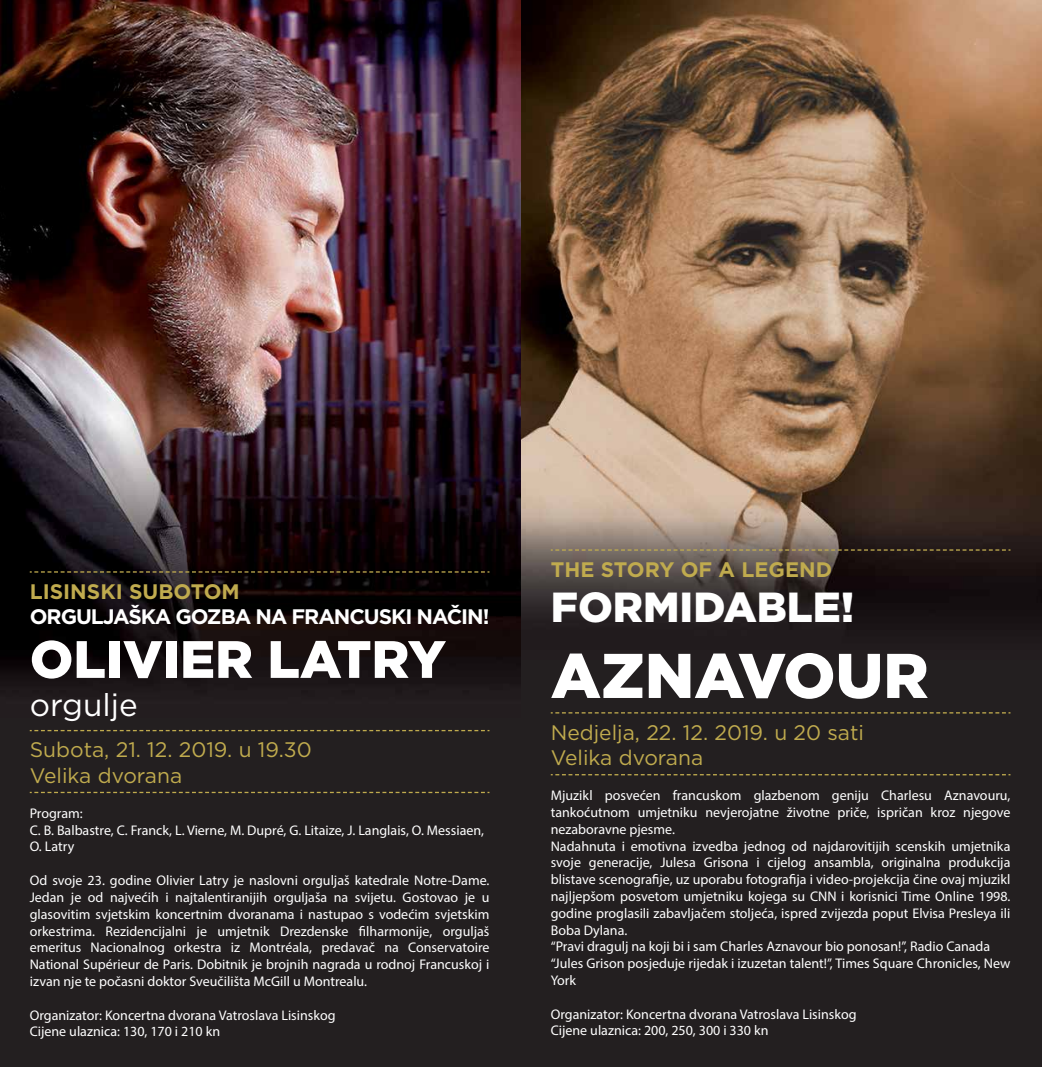
<style>
.page{position:relative;width:1042px;height:1067px;background:#fff}
.page>*{position:absolute;margin:0;border:0;box-sizing:border-box;transform-origin:0 0}
.t1{font:900 63px "Gotham";color:#fff}
.t2{font:900 52.5px "Gotham";color:#fff}
.t3{font:900 42px "Gotham";color:#fff}
.t4{font:31.5px "Gotham";color:#fff}
.t5{font:21px/25.2px "Gotham";color:#c0ab4e}
.t6{font:700 21px "Gotham";color:#c0ab4e}
.t7{font:700 21px "Gotham";letter-spacing:-.05em;color:#fff}
.t8{font:14px/16.8px "Myriad Pro";color:#fff}
</style>
<div class="page">
<div style="left:0;top:0;width:521px;height:1067px;background:#231f20"></div>
<img style="left:0;top:0;width:521px;height:686px">
<svg style="left:30px;top:571px;width:459px;height:1px"></svg>
<svg style="left:30px;top:730px;width:459px;height:1px"></svg>
<svg style="left:30px;top:791px;width:459px;height:2px"></svg>
<div style="left:521px;top:0;width:521px;height:1067px;background:#231f20"></div>
<img style="left:521px;top:0;width:521px;height:630px">
<svg style="left:551px;top:549px;width:459px;height:1px"></svg>
<svg style="left:551px;top:712px;width:459px;height:1px"></svg>
<svg style="left:551px;top:774px;width:459px;height:1px"></svg>
<h3 class="t6" style="left:30px;top:577px;width:212px">LISINSKI SUBOTOM</h3>
<h3 class="t7" style="left:30px;top:602px;width:461px">ORGULJAŠKA GOZBA NA FRANCUSKI NAČIN!</h3>
<h2 class="t2" style="left:30px;top:623px;width:418px">OLIVIER LATRY</h2>
<h3 class="t4" style="left:30px;top:684px;width:109px">orgulje</h3>
<h3 class="t5" style="left:30px;top:737px;width:284px">Subota, 21. 12. 2019. u 19.30<br>Velika dvorana</h3>
<p class="t8" style="left:30px;top:804px;width:456px">Program:<br>C. B. Balbastre, C. Franck, L. Vierne, M. Dupré, G. Litaize, J. Langlais, O. Messiaen,<br>O. Latry</p>
<p class="t8" style="left:30px;top:871px;width:461px;text-align:justify">Od svoje 23. godine Olivier Latry je naslovni orguljaš katedrale Notre-Dame.<br>Jedan je od najvećih i najtalentiranijih orguljaša na svijetu. Gostovao je u glasovitim svjetskim koncertnim dvoranama i nastupao s vodećim svjetskim orkestrima. Rezidencijalni je umjetnik Drezdenske filharmonije, orguljaš emeritus Nacionalnog orkestra iz Montréala, predavač na Conservatoire National Supérieur de Paris. Dobitnik je brojnih nagrada u rodnoj Francuskoj i izvan nje te počasni doktor Sveučilišta McGill u Montrealu.</p>
<p class="t8" style="left:30px;top:1006px;width:307px">Organizator: Koncertna dvorana Vatroslava Lisinskog<br>Cijene ulaznica: 130, 170 i 210 kn</p>
<h3 class="t6" style="left:551px;top:555px;width:283px">THE STORY OF A LEGEND</h3>
<h3 class="t3" style="left:551px;top:578px;width:305px">FORMIDABLE!</h3>
<h1 class="t1" style="left:551px;top:632px;width:379px">AZNAVOUR</h1>
<h3 class="t5" style="left:551px;top:719px;width:315px">Nedjelja, 22. 12. 2019. u 20 sati<br>Velika dvorana</h3>
<p class="t8" style="left:551px;top:786px;width:461px">Mjuzikl posvećen francuskom glazbenom geniju Charlesu Aznavouru, tankoćutnom umjetniku nevjerojatne životne priče, ispričan kroz njegove nezaboravne pjesme.<br>Nadahnuta i emotivna izvedba jednog od najdarovitijih scenskih umjetnika svoje generacije, Julesa Grisona i cijelog ansambla, originalna produkcija blistave scenografije, uz uporabu fotografija i video-projekcija čine ovaj mjuzikl najljepšom posvetom umjetniku kojega su CNN i korisnici Time Online 1998. godine proglasili zabavljačem stoljeća, ispred zvijezda poput Elvisa Presleya ili Boba Dylana.<br>“Pravi dragulj na koji bi i sam Charles Aznavour bio ponosan!”, Radio Canada “Jules Grison posjeduje rijedak i izuzetan talent!”, Times Square Chronicles, New York</p>
<p class="t8" style="left:551px;top:1005px;width:307px">Organizator: Koncertna dvorana Vatroslava Lisinskog<br>Cijene ulaznica: 200, 250, 300 i 330 kn</p>
</div>
